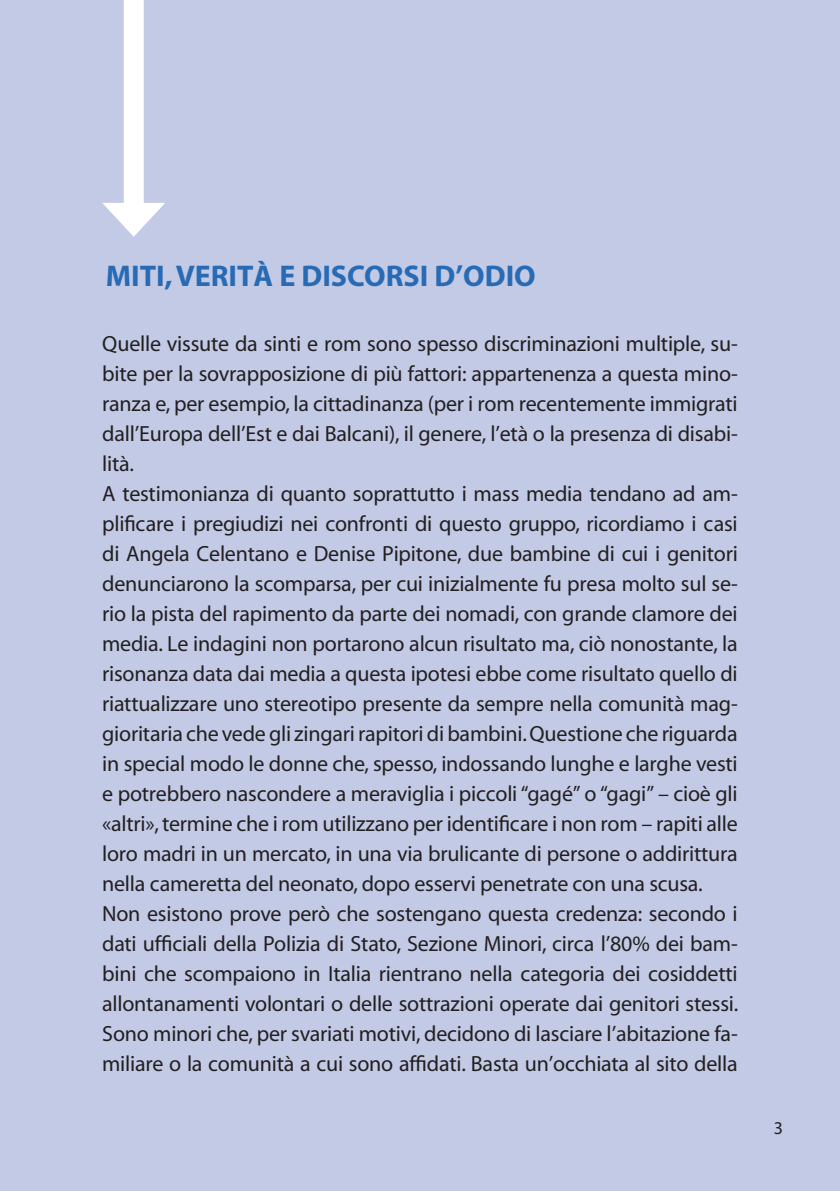
<style>
.page{position:relative;width:840px;height:1191px;background:#fff}
.page>*{position:absolute;margin:0;border:0;box-sizing:border-box;transform-origin:0 0}
.t1{font:700 30px "Myriad";color:#286bb4}
.Normale{font:22px/30px "Myriad MM 400 600";letter-spacing:-.01em;color:#231f20;text-align:justify}
.t2{font:18px "Myriad MM 400 600";color:#231f20}
</style>
<div class="page">
<div style="left:0;top:0;width:839px;height:1191px;background:#c2cae6"></div>
<div style="left:124px;top:0;width:20px;height:216px;background:#fff"></div>
<svg style="left:102px;top:203px;width:63px;height:34px"></svg>
<p class="t1" style="left:106px;top:261px;width:431px">MITI, VERITÀ E DISCORSI D’ODIO</p>
<p class="Normale" style="left:102px;top:330px;width:636px">Quelle vissute da sinti e rom sono spesso discriminazioni multiple, su&shy;bite per la sovrapposizione di più fattori: appartenenza a questa mino&shy;ranza e, per esempio, la cittadinanza (per i rom recentemente immigrati dall’Europa dell’Est e dai Balcani), il genere, l’età o la presenza di disabi&shy;lità.</p>
<p class="Normale" style="left:102px;top:480px;width:636px">A testimonianza di quanto soprattutto i mass media tendano ad am&shy;plificare i pregiudizi nei confronti di questo gruppo, ricordiamo i casi di Angela Celentano e Denise Pipitone, due bambine di cui i genitori denunciarono la scomparsa, per cui inizialmente fu presa molto sul se&shy;rio la pista del rapimento da parte dei nomadi, con grande clamore dei media. Le indagini non portarono alcun risultato ma, ciò nonostante, la risonanza data dai media a questa ipotesi ebbe come risultato quello di riattualizzare uno stereotipo presente da sempre nella comunità mag&shy;gioritaria che vede gli zingari rapitori di bambini. Questione che riguarda in special modo le donne che, spesso, indossando lunghe e larghe vesti e potrebbero nascondere a meraviglia i piccoli “gagé” o “gagi” – cioè gli «altri», termine che i rom utilizzano per identificare i non rom – rapiti alle loro madri in un mercato, in una via brulicante di persone o addirittura nella cameretta del neonato, dopo esservi penetrate con una scusa.</p>
<p class="Normale" style="left:102px;top:900px;width:637px">Non esistono prove però che sostengano questa credenza: secondo i dati ufficiali della Polizia di Stato, Sezione Minori, circa l’80% dei bam&shy;bini che scompaiono in Italia rientrano nella categoria dei cosiddetti allontanamenti volontari o delle sottrazioni operate dai genitori stessi.<br>Sono minori che, per svariati motivi, decidono di lasciare l’abitazione fa&shy;miliare o la comunità a cui sono affidati. Basta un’occhiata al sito della</p>
<p class="t2" style="left:773px;top:1119px;width:11px">3</p>
</div>
